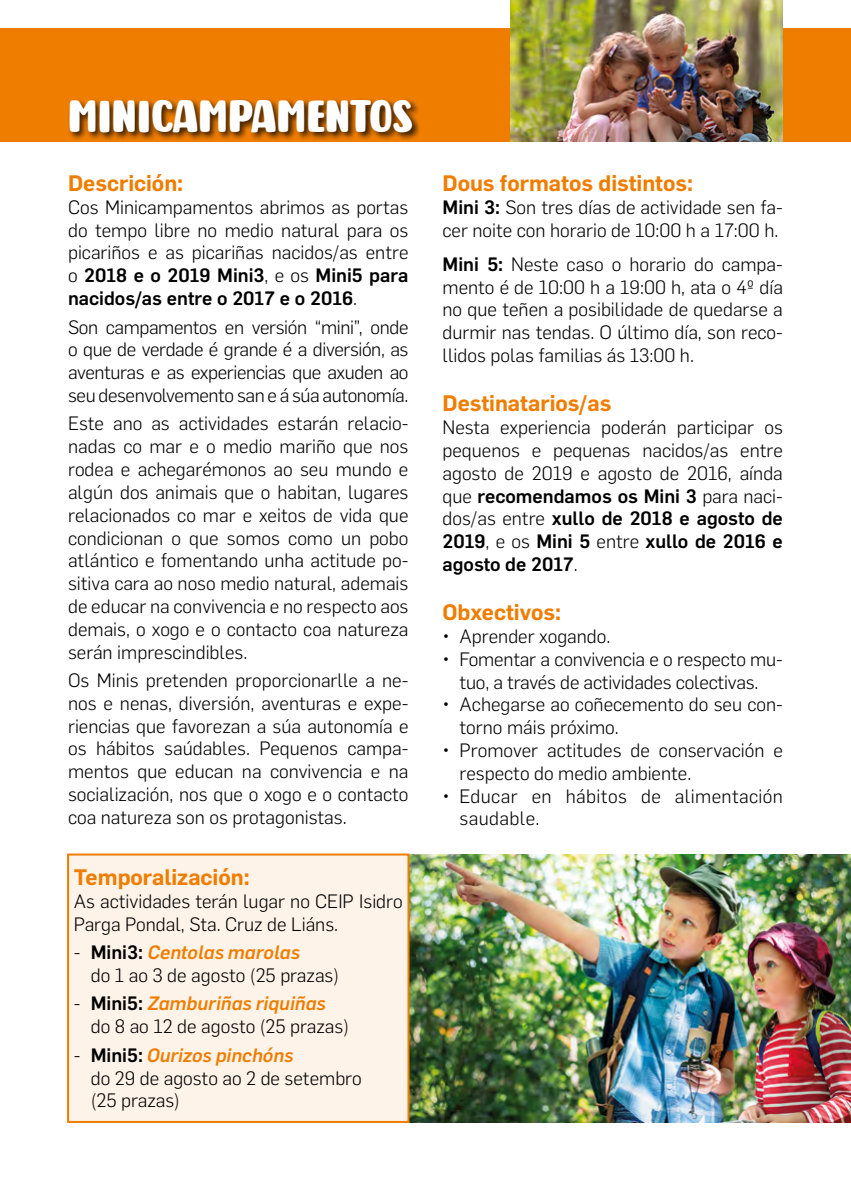
<style>
.page{position:relative;width:851px;height:1191px;background:#fff}
.page>*{position:absolute;margin:0;border:0;box-sizing:border-box;transform-origin:0 0}
.t1{font:46px "Caramel Sweets";color:#fff}
.t2{font:600 22px "Flama";color:#ef7d00}
.t3{font:300 19px/22.8px "Flama";color:#000}
.t4{font:300 19px/22.8px "Flama";letter-spacing:.02em;color:#000}
.s1{font-weight:500}
.s2{font-weight:500;font-style:italic;color:#ef7d00}
</style>
<div class="page">
<div style="left:0;top:28px;width:850px;height:114px;background:#ef7d00"></div>
<div style="left:68px;top:97px;width:354px;height:44px;background:#000;opacity:.75"></div>
<img style="left:510px;top:0;width:272px;height:141px">
<img style="left:409px;top:854px;width:441px;height:269px">
<div style="left:67px;top:853px;width:342px;height:270px;background:#fef3e8;border:2px solid #ef7d00"></div>
<h1 class="t1" style="left:68px;top:93px;width:346px">MINICAMPAMENTOS</h1>
<p class="t2" style="left:68px;top:167px;width:117px">Descrición:</p>
<p class="t3" style="left:68px;top:195px;width:342px;text-align:justify">Cos Minicampamentos abrimos as portas do tempo libre no medio natural para os picariños e as picariñas nacidos/as entre o <span class="s1">2018 e o 2019 Mini3</span>, e os <span class="s1">Mini5 para nacidos/as entre o 2017 e o 2016</span>.</p>
<p class="t3" style="left:68px;top:314px;width:342px;text-align:justify">Son campamentos en versión “mini”, onde o que de verdade é grande é a diversión, as aventuras e as experiencias que axuden ao seu desenvolvemento san e á súa autonomía.</p>
<p class="t3" style="left:68px;top:411px;width:342px;text-align:justify">Este ano as actividades estarán relacio&shy;nadas co mar e o medio mariño que nos rodea e achegarémonos ao seu mundo e algún dos animais que o habitan, lugares relacionados co mar e xeitos de vida que condicionan o que somos como un pobo atlántico e fomentando unha actitude po&shy;sitiva cara ao noso medio natural, ademais de educar na convivencia e no respecto aos demais, o xogo e o contacto coa natureza serán imprescindibles.</p>
<p class="t3" style="left:68px;top:668px;width:342px;text-align:justify">Os Minis pretenden proporcionarlle a ne&shy;nos e nenas, diversión, aventuras e expe&shy;riencias que favorezan a súa autonomía e os hábitos saúdables. Pequenos campa&shy;mentos que educan na convivencia e na socialización, nos que o xogo e o contacto coa natureza son os protagonistas.</p>
<p class="t2" style="left:74px;top:861px;width:177px">Temporalización:</p>
<p class="t3" style="left:74px;top:888px;width:330px">As actividades terán lugar no CEIP Isidro<br>Parga Pondal, Sta. Cruz de Liáns.</p>
<p class="t3" style="left:91px;top:940px;width:250px;text-indent:-17px">- <span class="s1">Mini3:</span> <span class="s2">Centolas marolas<br></span>do 1 ao 3 de agosto (25 prazas)</p>
<p class="t3" style="left:91px;top:991px;width:260px;text-indent:-17px">- <span class="s1">Mini5:</span> <span class="s2">Zamburiñas riquiñas </span>do 8 ao 12 de agosto (25 prazas)</p>
<p class="t3" style="left:91px;top:1042px;width:272px;text-indent:-17px">- <span class="s1">Mini5:</span> <span class="s2">Ourizos pinchóns<br></span>do 29 de agosto ao 2 de setembro (25 prazas)</p>
<p class="t2" style="left:442px;top:167px;width:252px">Dous formatos distintos:</p>
<p class="t3" style="left:442px;top:195px;width:342px"><span class="s1">Mini 3:</span> Son tres días de actividade sen fa&shy;cer noite con horario de 10:00 h a 17:00 h.</p>
<p class="t3" style="left:442px;top:252px;width:342px;text-align:justify"><span class="s1">Mini 5:</span> Neste caso o horario do campa&shy;mento é de 10:00 h a 19:00 h, ata o 4º día no que teñen a posibilidade de quedarse a durmir nas tendas. O último día, son reco&shy;llidos polas familias ás 13:00 h.</p>
<p class="t2" style="left:442px;top:387px;width:170px">Destinatarios/as</p>
<p class="t3" style="left:442px;top:415px;width:342px;text-align:justify">Nesta experiencia poderán participar os pequenos e pequenas nacidos/as entre agosto de 2019 e agosto de 2016, aínda que <span class="s1">recomendamos os Mini 3</span> para naci&shy;dos/as entre <span class="s1">xullo de 2018 e agosto de 2019</span>, e os <span class="s1">Mini 5</span> entre <span class="s1">xullo de 2016 e agosto de 2017</span>.</p>
<p class="t2" style="left:442px;top:596px;width:120px">Obxectivos:</p>
<p class="t3" style="left:442px;top:624px;width:169px">• Aprender xogando.</p>
<p class="t3" style="left:442px;top:646px;width:342px;text-align:center">• Fomentar a convivencia e o respecto mu&shy;tuo, a través de actividades colectivas.</p>
<p class="t3" style="left:459px;top:692px;width:325px;text-indent:-17px">• Achegarse ao coñecemento do seu con&shy;torno máis próximo.</p>
<p class="t3" style="left:459px;top:738px;width:325px;text-indent:-17px">• Promover actitudes de conservación e respecto do medio ambiente.</p>
<p class="t4" style="left:459px;top:783px;width:325px;text-indent:-17px">• Educar en hábitos de alimentación saudable.</p>
</div>
